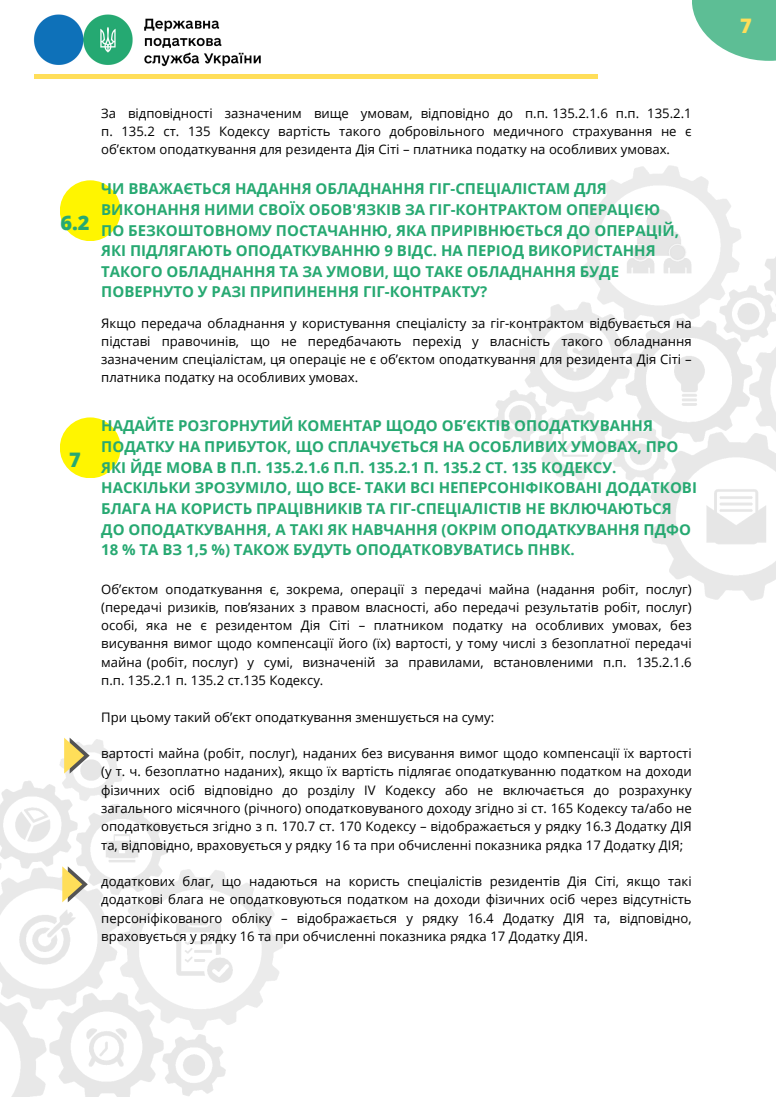
<style>
.page{position:relative;width:776px;height:1097px;background:#fff}
.page>*{position:absolute;margin:0;border:0;box-sizing:border-box;transform-origin:0 0}
.t1{font:800 20px "Open Sans";color:#27a972}
.t2{font:800 20px "Open Sans";color:#ffde59}
.t3{font:700 15px/20.6px "Open Sans";color:#27a972}
.t4{font:13.12px/18.2px "Open Sans";color:#000;text-align:justify}
</style>
<div class="page">
<hr style="left:282px;top:75px;width:315px;height:4px;background:#ffde59">
<hr style="left:34px;top:75px;width:315px;height:4px;background:#ffde59">
<svg style="left:692px;top:0;width:84px;height:61px;fill:#5dbe95"></svg>
<img style="left:0;top:737px;width:282px;height:360px">
<img style="left:494px;top:166px;width:282px;height:434px">
<img style="left:34px;top:14px;width:227px;height:52px">
<div style="left:60px;top:180px;width:61px;height:61px;background:#fff500;border-radius:50%"></div>
<div style="left:60px;top:417px;width:61px;height:61px;background:#fff500;border-radius:50%"></div>
<svg style="left:62px;top:866px;width:26px;height:36px"></svg>
<svg style="left:64px;top:738px;width:26px;height:36px"></svg>
<h1 class="t1" style="left:60px;top:209px;width:31px">6.2</h1>
<p class="t4" style="left:101px;top:103px;width:592px">За відповідності зазначеним вище умовам, відповідно до п.п. 135.2.1.6 п.п. 135.2.1 п. 135.2 ст. 135 Кодексу вартість такого добровільного медичного страхування не є об’єктом оподаткування для резидента Дія Сіті – платника податку на особливих умовах.</p>
<p class="t3" style="left:101px;top:178px;width:579px">ЧИ ВВАЖАЄТЬСЯ НАДАННЯ ОБЛАДНАННЯ ГІГ-СПЕЦІАЛІСТАМ ДЛЯ ВИКОНАННЯ НИМИ СВОЇХ ОБОВ'ЯЗКІВ ЗА ГІГ-КОНТРАКТОМ ОПЕРАЦІЄЮ ПО БЕЗКОШТОВНОМУ ПОСТАЧАННЮ, ЯКА ПРИРІВНЮЄТЬСЯ ДО ОПЕРАЦІЙ, ЯКІ ПІДЛЯГАЮТЬ ОПОДАТКУВАННЮ 9 ВІДС. НА ПЕРІОД ВИКОРИСТАННЯ ТАКОГО ОБЛАДНАННЯ ТА ЗА УМОВИ, ЩО ТАКЕ ОБЛАДНАННЯ БУДЕ ПОВЕРНУТО У РАЗІ ПРИПИНЕННЯ ГІГ-КОНТРАКТУ?</p>
<p class="t4" style="left:101px;top:313px;width:592px">Якщо передача обладнання у користування спеціалісту за гіг-контрактом відбувається на підставі правочинів, що не передбачають перехід у власність такого обладнання зазначеним спеціалістам, ця операціє не є об’єктом оподаткування для резидента Дія Сіті – платника податку на особливих умовах.</p>
<h1 class="t1" style="left:69px;top:446px;width:13px">7</h1>
<p class="t3" style="left:101px;top:415px;width:597px">НАДАЙТЕ РОЗГОРНУТИЙ КОМЕНТАР ЩОДО ОБ’ЄКТІВ ОПОДАТКУВАННЯ ПОДАТКУ НА ПРИБУТОК, ЩО СПЛАЧУЄТЬСЯ НА ОСОБЛИВИХ УМОВАХ, ПРО ЯКІ ЙДЕ МОВА В П.П. 135.2.1.6 П.П. 135.2.1 П. 135.2 СТ. 135 КОДЕКСУ.<br>НАСКІЛЬКИ ЗРОЗУМІЛО, ЩО ВСЕ- ТАКИ ВСІ НЕПЕРСОНІФІКОВАНІ ДОДАТКОВІ БЛАГА НА КОРИСТЬ ПРАЦІВНИКІВ ТА ГІГ-СПЕЦІАЛІСТІВ НЕ ВКЛЮЧАЮТЬСЯ ДО ОПОДАТКУВАННЯ, А ТАКІ ЯК НАВЧАННЯ (ОКРІМ ОПОДАТКУВАННЯ ПДФО 18 % ТА ВЗ 1,5 %) ТАКОЖ БУДУТЬ ОПОДАТКОВУВАТИСЬ ПНВК.</p>
<p class="t4" style="left:101px;top:579px;width:592px">Об’єктом оподаткування є, зокрема, операції з передачі майна (надання робіт, послуг) (передачі ризиків, пов’язаних з правом власності, або передачі результатів робіт, послуг) особі, яка не є резидентом Дія Сіті – платником податку на особливих умовах, без висування вимог щодо компенсації його (їх) вартості, у тому числі з безоплатної передачі майна (робіт, послуг) у сумі, визначеній за правилами, встановленими п.п. 135.2.1.6 п.п. 135.2.1 п. 135.2 ст.135 Кодексу.</p>
<p class="t4" style="left:101px;top:707px;width:394px">При цьому такий об’єкт оподаткування зменшується на суму:</p>
<p class="t4" style="left:101px;top:744px;width:592px">вартості майна (робіт, послуг), наданих без висування вимог щодо компенсації їх вартості (у т. ч. безоплатно наданих), якщо їх вартість підлягає оподаткуванню податком на доходи фізичних осіб відповідно до розділу IV Кодексу або не включається до розрахунку загального місячного (річного) оподатковуваного доходу згідно зі ст. 165 Кодексу та/або не оподатковується згідно з п. 170.7 ст. 170 Кодексу – відображається у рядку 16.3 Додатку ДІЯ та, відповідно, враховується у рядку 16 та при обчисленні показника рядка 17 Додатку ДІЯ;</p>
<p class="t4" style="left:101px;top:872px;width:592px">додаткових благ, що надаються на користь спеціалістів резидентів Дія Сіті, якщо такі додаткові блага не оподатковуються податком на доходи фізичних осіб через відсутність персоніфікованого обліку – відображається у рядку 16.4 Додатку ДІЯ та, відповідно, враховується у рядку 16 та при обчисленні показника рядка 17 Додатку ДІЯ.</p>
<h1 class="t2" style="left:740px;top:12px;width:13px">7</h1>
</div>
